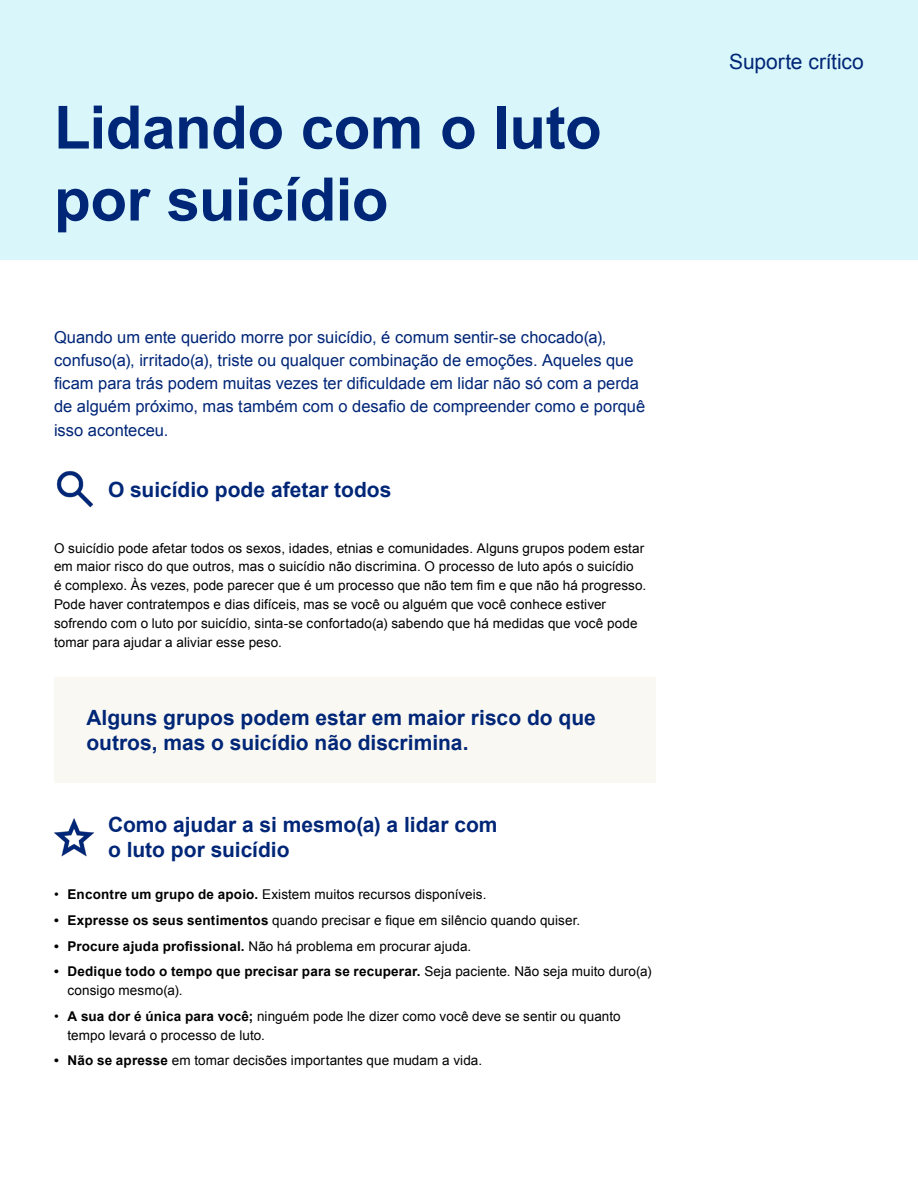
<style>
.page{position:relative;width:918px;height:1188px;background:#fff}
.page>*{position:absolute;margin:0;border:0;box-sizing:border-box;transform-origin:0 0}
.Headline{font:700 60px/72px "Arial";letter-spacing:-.01em;color:#002677}
.Subhead{font:700 21px/25.2px "Arial";color:#002677}
.Product_label_-_Right_aligned{font:21px "Arial";letter-spacing:-.005em;color:#002677}
.Intro{font:16.5px/23.1px "Arial";color:#002677}
.Body{font:13.5px/18.9px "Arial";letter-spacing:.005em;color:#000}
.s1{font-weight:700}
</style>
<div class="page">
<div style="left:0;top:0;width:918px;height:259px;background:#d9f6fa"></div>
<img style="left:56px;top:471px;width:38px;height:37px">
<div style="left:54px;top:677px;width:602px;height:105px;background:#faf8f2"></div>
<img style="left:54px;top:818px;width:40px;height:39px">
<p class="Headline" style="left:54px;top:94px;width:549px">Lidando com o luto por suicídio</p>
<p class="Intro" style="left:54px;top:326px;width:593px">Quando um ente querido morre por suicídio, é comum sentir-se chocado(a), confuso(a), irritado(a), triste ou qualquer combinação de emoções. Aqueles que ficam para trás podem muitas vezes ter dificuldade em lidar não só com a perda de alguém próximo, mas também com o desafio de compreender como e porquê isso aconteceu.</p>
<p class="Subhead" style="left:108px;top:477px;width:285px">O suicídio pode afetar todos</p>
<p class="Body" style="left:54px;top:538px;width:594px">O suicídio pode afetar todos os sexos, idades, etnias e comunidades. Alguns grupos podem estar em maior risco do que outros, mas o suicídio não discrimina. O processo de luto após o suicídio<br>é complexo. Às vezes, pode parecer que é um processo que não tem fim e que não há progresso.<br>Pode haver contratempos e dias difíceis, mas se você ou alguém que você conhece estiver sofrendo com o luto por suicídio, sinta-se confortado(a) sabendo que há medidas que você pode tomar para ajudar a aliviar esse peso.</p>
<p class="Subhead" style="left:86px;top:705px;width:511px">Alguns grupos podem estar em maior risco do que outros, mas o suicídio não discrimina.</p>
<p class="Subhead" style="left:108px;top:813px;width:391px">Como ajudar a si mesmo(a) a lidar com o luto por suicídio</p>
<p class="Body" style="left:54px;top:885px;width:434px">• <span class="s1">Encontre um grupo de apoio.</span> Existem muitos recursos disponíveis.</p>
<p class="Body" style="left:54px;top:911px;width:528px"><span class="s1">• Expresse os seus sentimentos</span> quando precisar e fique em silêncio quando quiser.</p>
<p class="Body" style="left:54px;top:936px;width:419px"><span class="s1">• Procure ajuda profissional.</span> Não há problema em procurar ajuda.</p>
<p class="Body" style="left:68px;top:962px;width:586px;text-indent:-14px"><span class="s1">• Dedique todo o tempo que precisar para se recuperar.</span> Seja paciente. Não seja muito duro(a) consigo mesmo(a).</p>
<p class="Body" style="left:68px;top:1007px;width:555px;text-indent:-14px">• <span class="s1">A sua dor é única para você;</span> ninguém pode lhe dizer como você deve se sentir ou quanto tempo levará o processo de luto.</p>
<p class="Body" style="left:54px;top:1051px;width:430px"><span class="s1">• Não se apresse</span> em tomar decisões importantes que mudam a vida.</p>
<p class="Product_label_-_Right_aligned" style="left:729px;top:48px;width:136px">Suporte crítico</p>
</div>
